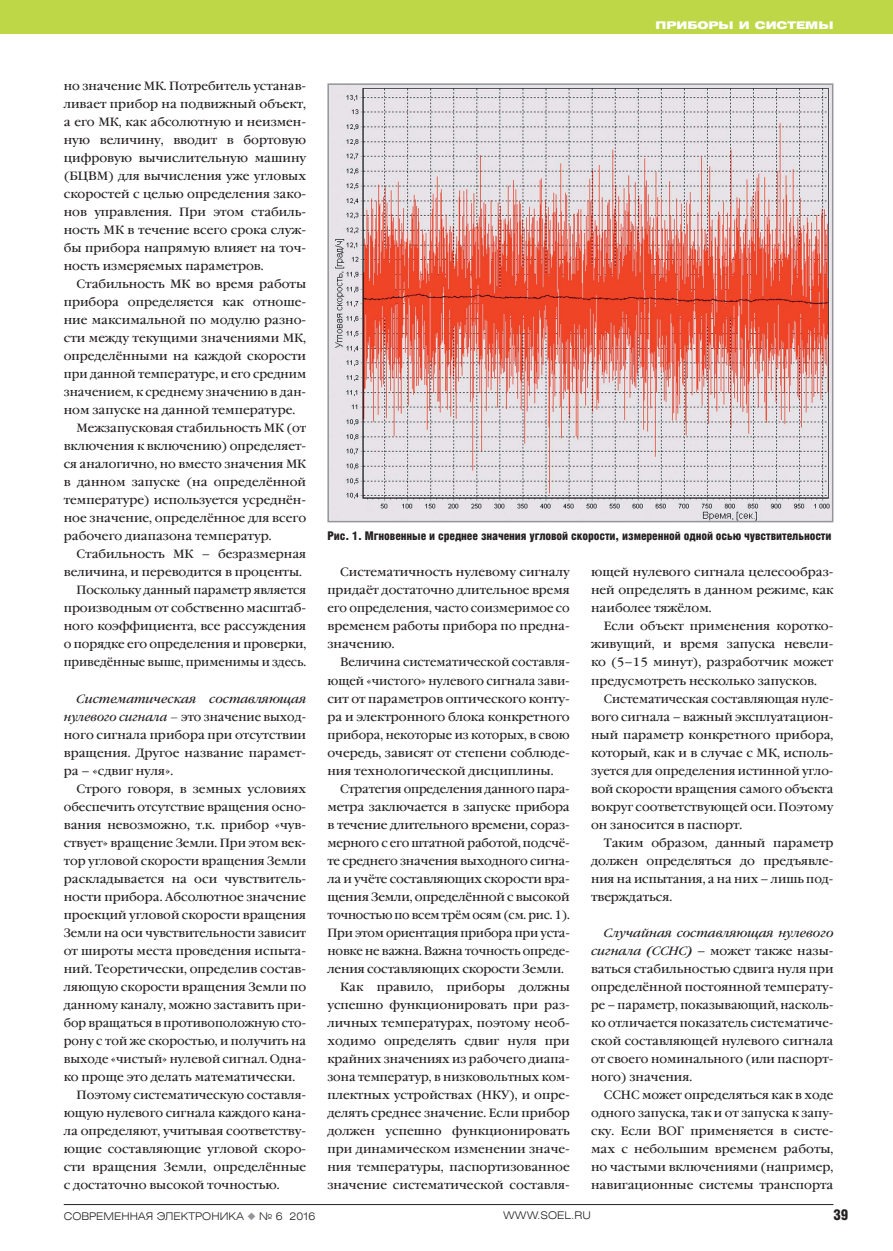
<style>
.page{position:relative;width:893px;height:1251px;background:#fff}
.page>*{position:absolute;margin:0;border:0;box-sizing:border-box;transform-origin:0 0}
.t1{font:15px "Helios Cond Black C";color:#231f20}
.t2{font:12px/18px "Garamond Book C";color:#231f20;text-align:justify}
.t3{font:12px/18px "Garamond Book C";color:#231f20;text-align:justify;scale:.96 1}
.t4{font:12px/18px "Garamond Book C";color:#231f20;text-align:justify;scale:.95 1}
.t5{font:12px "Helios Cond Black C";letter-spacing:-.01em;color:#231f20}
.t6{font:10.5px "Helios Ext Light C";color:#231f20}
.t7{font:10.5px "Helios Ext Black C";color:#fff}
.s1{font-style:italic}
.s2{color:#939598}
</style>
<div class="page">
<div style="left:0;top:0;width:893px;height:34px;background:#bdd747"></div>
<hr style="left:64px;top:1203px;width:769px;height:1px;background:#231f20">
<img style="left:330px;top:86px;width:500px;height:433px">
<div style="left:327px;top:83px;width:506px;height:439px;border:2px solid #939598"></div>
<p class="t2" style="left:64px;top:78px;width:244px">но значение МК. Потребитель устанав&shy;ливает прибор на подвижный объект, а его МК, как абсолютную и неизмен&shy;ную величину, вводит в бортовую цифровую вычислительную машину (БЦВМ) для вычисления уже угловых скоростей с целью определения зако&shy;нов управления. При этом стабиль&shy;ность МК в течение всего срока служ&shy;бы прибора напрямую влияет на точ&shy;ность измеряемых параметров.</p>
<p class="t2" style="left:77px;top:276px;width:231px">Стабильность МК во время работы</p>
<p class="t2" style="left:64px;top:294px;width:244px">прибора определяется как отноше-</p>
<p class="t2" style="left:64px;top:312px;width:244px">ние максимальной по модулю разно-</p>
<p class="t2" style="left:64px;top:330px;width:244px">сти между текущими значениями МК,</p>
<p class="t2" style="left:64px;top:348px;width:244px">определёнными на каждой скорости</p>
<p class="t3" style="left:64px;top:366px;width:254px">при данной температуре, и его средним</p>
<p class="t2" style="left:64px;top:384px;width:244px">значением, к среднему значению в дан-</p>
<p class="t2" style="left:64px;top:402px;width:233px">ном запуске на данной температуре.</p>
<p class="t2" style="left:77px;top:420px;width:231px">Межзапусковая стабильность МК (от</p>
<p class="t2" style="left:64px;top:438px;width:244px">включения к включению) определяет-</p>
<p class="t2" style="left:64px;top:456px;width:244px">ся аналогично, но вместо значения МК</p>
<p class="t2" style="left:64px;top:474px;width:244px">в данном запуске (на определённой</p>
<p class="t2" style="left:64px;top:492px;width:244px">температуре) используется усреднён-</p>
<p class="t2" style="left:64px;top:510px;width:244px">ное значение, определённое для всего</p>
<p class="t2" style="left:64px;top:528px;width:209px">рабочего диапазона температур.</p>
<p class="t2" style="left:77px;top:546px;width:231px">Стабильность МК – безразмерная</p>
<p class="t2" style="left:64px;top:564px;width:240px">величина, и переводится в проценты.</p>
<p class="t3" style="left:77px;top:582px;width:241px">Поскольку данный параметр является</p>
<p class="t2" style="left:64px;top:600px;width:244px">производным от собственно масштаб-</p>
<p class="t2" style="left:64px;top:618px;width:244px">ного коэффициента, все рассуждения</p>
<p class="t2" style="left:64px;top:636px;width:244px">о порядке его определения и проверки,</p>
<p class="t4" style="left:64px;top:654px;width:257px">приведённые выше, применимы и здесь.</p>
<p class="t3" style="left:64px;top:690px;width:254px;text-indent:13px"><span class="s1">Систематическая составляющая нулевого сигнала –</span> это значение выход&shy;ного сигнала прибора при отсутствии вращения. Другое название парамет&shy;ра – «сдвиг нуля».</p>
<p class="t2" style="left:77px;top:780px;width:231px">Строго говоря, в земных условиях</p>
<p class="t2" style="left:64px;top:798px;width:244px">обеспечить отсутствие вращения осно-</p>
<p class="t2" style="left:64px;top:816px;width:244px">вания невозможно, т.к. прибор «чув-</p>
<p class="t2" style="left:64px;top:834px;width:244px">ствует» вращение Земли. При этом век-</p>
<p class="t2" style="left:64px;top:852px;width:244px">тор угловой скорости вращения Земли</p>
<p class="t2" style="left:64px;top:870px;width:244px">раскладывается на оси чувствитель-</p>
<p class="t2" style="left:64px;top:888px;width:244px">ности прибора. Абсолютное значение</p>
<p class="t2" style="left:64px;top:906px;width:244px">проекций угловой скорости вращения</p>
<p class="t3" style="left:64px;top:924px;width:254px">Земли на оси чувствительности зависит</p>
<p class="t2" style="left:64px;top:942px;width:244px">от широты места проведения испыта-</p>
<p class="t2" style="left:64px;top:960px;width:244px">ний. Теоретически, определив состав-</p>
<p class="t2" style="left:64px;top:978px;width:244px">ляющую скорости вращения Земли по</p>
<p class="t2" style="left:64px;top:996px;width:244px">данному каналу, можно заставить при-</p>
<p class="t4" style="left:64px;top:1014px;width:257px">бор вращаться в противоположную сто-</p>
<p class="t2" style="left:64px;top:1032px;width:244px">рону с той же скоростью, и получить на</p>
<p class="t3" style="left:64px;top:1050px;width:254px">выходе «чистый» нулевой сигнал. Одна-</p>
<p class="t2" style="left:64px;top:1068px;width:233px">ко проще это делать математически.</p>
<p class="t2" style="left:77px;top:1086px;width:231px">Поэтому систематическую составля-</p>
<p class="t2" style="left:64px;top:1104px;width:244px">ющую нулевого сигнала каждого кана-</p>
<p class="t2" style="left:64px;top:1122px;width:244px">ла определяют, учитывая соответству-</p>
<p class="t2" style="left:64px;top:1140px;width:244px">ющие составляющие угловой скоро-</p>
<p class="t2" style="left:64px;top:1158px;width:244px">сти вращения Земли, определённые</p>
<p class="t2" style="left:64px;top:1176px;width:217px">с достаточно высокой точностью.</p>
<p class="t7" style="left:655px;top:21px;width:180px">ПРИБОРЫ И СИСТЕМЫ</p>
<p class="t5" style="left:327px;top:531px;width:506px">Рис. 1. Мгновенные и среднее значения угловой скорости, измеренной одной осью чувствительности</p>
<p class="t2" style="left:327px;top:564px;width:244px;text-indent:13px">Систематичность нулевому сигналу придаёт достаточно длительное время его определения, часто соизмеримое со временем работы прибора по предна&shy;значению.</p>
<p class="t3" style="left:327px;top:654px;width:254px;text-indent:13px">Величина систематической составля&shy;ющей «чистого» нулевого сигнала зави&shy;сит от параметров оптического конту&shy;ра и электронного блока конкретного прибора, некоторые из которых, в свою очередь, зависят от степени соблюде&shy;ния технологической дисциплины.</p>
<p class="t2" style="left:340px;top:780px;width:231px">Стратегия определения данного пара-</p>
<p class="t2" style="left:327px;top:798px;width:244px">метра заключается в запуске прибора</p>
<p class="t2" style="left:327px;top:816px;width:244px">в течение длительного времени, сораз-</p>
<p class="t2" style="left:327px;top:834px;width:244px">мерного с его штатной работой, подсчё-</p>
<p class="t2" style="left:327px;top:852px;width:244px">те среднего значения выходного сигна-</p>
<p class="t2" style="left:327px;top:870px;width:244px">ла и учёте составляющих скорости вра-</p>
<p class="t2" style="left:327px;top:888px;width:244px">щения Земли, определённой с высокой</p>
<p class="t3" style="left:327px;top:906px;width:254px">точностью по всем трём осям (см. рис. 1).</p>
<p class="t3" style="left:327px;top:924px;width:254px">При этом ориентация прибора при уста-</p>
<p class="t2" style="left:327px;top:942px;width:244px">новке не важна. Важна точность опреде-</p>
<p class="t2" style="left:327px;top:960px;width:238px">ления составляющих скорости Земли.</p>
<p class="t2" style="left:340px;top:978px;width:231px">Как правило, приборы должны</p>
<p class="t2" style="left:327px;top:996px;width:244px">успешно функционировать при раз-</p>
<p class="t2" style="left:327px;top:1014px;width:244px">личных температурах, поэтому необ-</p>
<p class="t2" style="left:327px;top:1032px;width:244px">ходимо определять сдвиг нуля при</p>
<p class="t2" style="left:327px;top:1050px;width:244px">крайних значениях из рабочего диапа-</p>
<p class="t3" style="left:327px;top:1068px;width:254px">зона температур, в низковольтных ком-</p>
<p class="t2" style="left:327px;top:1086px;width:244px">плектных устройствах (НКУ), и опре-</p>
<p class="t2" style="left:327px;top:1104px;width:244px">делять среднее значение. Если прибор</p>
<p class="t2" style="left:327px;top:1122px;width:244px">должен успешно функционировать</p>
<p class="t2" style="left:327px;top:1140px;width:244px">при динамическом изменении значе-</p>
<p class="t2" style="left:327px;top:1158px;width:244px">ния температуры, паспортизованное</p>
<p class="t2" style="left:327px;top:1176px;width:244px">значение систематической составля-</p>
<p class="t2" style="left:591px;top:564px;width:244px">ющей нулевого сигнала целесообраз&shy;ней определять в данном режиме, как наиболее тяжёлом.</p>
<p class="t2" style="left:591px;top:618px;width:244px;text-indent:13px">Если объект применения коротко&shy;живущий, и время запуска невели&shy;ко (5–15 минут), разработчик может преду смотреть несколько запусков.</p>
<p class="t4" style="left:591px;top:690px;width:257px;text-indent:13px">Систематическая составляющая нуле&shy;вого сигнала – важный эксплуатацион&shy;ный параметр конкретного прибора, который, как и в случае с МК, исполь&shy;зуется для определения истинной угло&shy;вой скорости вращения самого объекта вокруг соответствующей оси. По этому он заносится в паспорт.</p>
<p class="t2" style="left:591px;top:834px;width:244px;text-indent:13px">Таким образом, данный параметр должен определяться до предъявле&shy;ния на испытания, а на них – лишь под&shy;тверждаться.</p>
<p class="t2" style="left:591px;top:924px;width:244px;text-indent:13px"><span class="s1">Случайная составляющая нулевого сигнала (ССНС)</span> – может также назы&shy;ваться стабильностью сдвига нуля при определённой постоянной температу&shy;ре – параметр, показывающий, насколь&shy;ко отличается показатель систематиче&shy;ской составляющей нулевого сигнала от своего номинального (или паспорт&shy;ного) значения.</p>
<p class="t2" style="left:591px;top:1086px;width:244px;text-indent:13px">ССНС может определяться как в ходе одного запуска, так и от запуска к запу&shy;ску. Если ВОГ применяется в систе&shy;мах с небольшим временем работы, но частыми включениями (например, навигационные системы транспорта</p>
<p class="t6" style="left:64px;top:1211px;width:253px">СОВРЕМЕННАЯ ЭЛЕКТРОНИКА <span class="s2">◆</span> № 6 2016</p>
<p class="t6" style="left:503px;top:1211px;width:89px">WWW.SOEL.RU</p>
<p class="t1" style="left:833px;top:1207px;width:17px">39</p>
</div>
